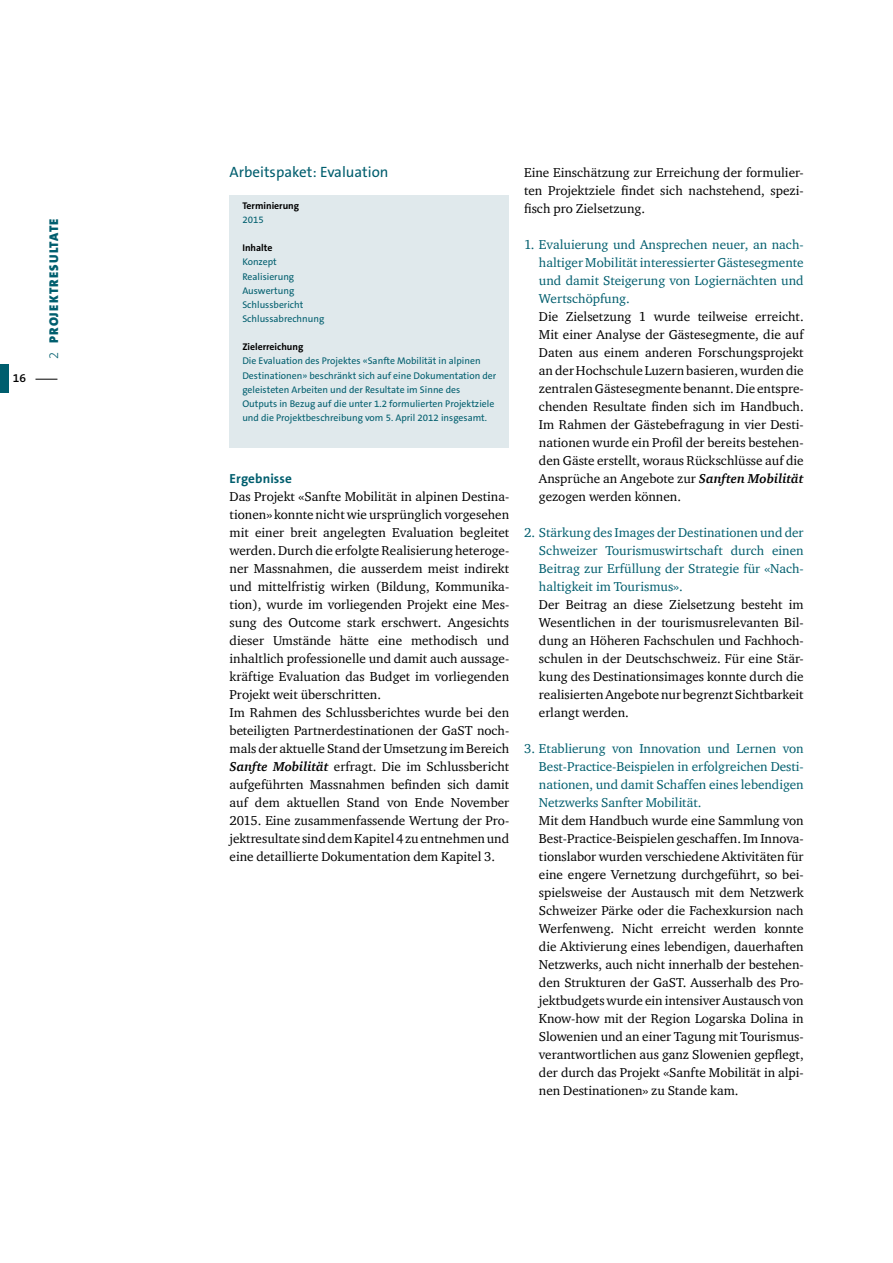
<style>
.page{position:relative;width:893px;height:1263px;background:#fff}
.page>*{position:absolute;margin:0;border:0;box-sizing:border-box;transform-origin:0 0}
.t1{font:15px "The Sans B W5 Plain";color:#005e6e}
.t2{font:13.2px/18px "ITC Charter Com";color:#000;text-align:justify}
.t3{font:13.2px/18px "ITC Charter Com";color:#005e6e;text-align:justify}
.t4{font:700 13.2px "The Sans B W7";letter-spacing:.01em;color:#005e6e}
.t5{font:900 12.75px "The Sans B W9";letter-spacing:.095em;color:#005e6e}
.t6{font:600 12px "The Sans B W6";color:#000}
.t7{font:9.75px/14.2px "The Sans B W5 Plain";color:#005e6e}
.t8{font:700 9.75px "The Sans B W7";color:#000}
.s1{font-family:"The Sans B W3";font-weight:300}
.s2{font-weight:700;font-style:italic}
</style>
<div class="page">
<div style="left:230px;top:195px;width:279px;height:252px;background:#e0e9ec"></div>
<svg style="left:35px;top:379px;width:22px;height:1px"></svg>
<div style="left:0;top:364px;width:9px;height:29px;background:#005e6e"></div>
<p class="t6" style="left:13px;top:370px;width:15px">16</p>
<p class="t5" style="left:46px;top:358px;width:141px;rotate:-90deg"><span class="s1">2</span> PROJEKTRESULTATE</p>
<p class="t1" style="left:230px;top:162px;width:160px">Arbeitspaket: Evaluation</p>
<p class="t8" style="left:242px;top:199px;width:58px">Terminierung</p>
<p class="t7" style="left:242px;top:213px;width:23px">2015</p>
<p class="t8" style="left:242px;top:241px;width:32px">Inhalte</p>
<p class="t7" style="left:242px;top:255px;width:83px">Konzept<br>Realisierung<br>Auswertung<br>Schlussbericht<br>Schlussabrechnung</p>
<p class="t8" style="left:242px;top:340px;width:62px">Zielerreichung</p>
<p class="t7" style="left:242px;top:354px;width:255px">Die Evaluation des Projektes «Sanfte Mobilität in alpinen Destinationen» beschränkt sich auf eine Dokumentation der geleisteten Arbeiten und der Resultate im Sinne des Outputs in Bezug auf die unter 1.2 formulierten Projektziele und die Projektbeschreibung vom 5. April 2012 insgesamt.</p>
<p class="t4" style="left:230px;top:470px;width:64px">Ergebnisse</p>
<p class="t2" style="left:230px;top:487px;width:281px;text-align:left">Das Projekt «Sanfte Mobilität in alpinen Destina&shy;tionen» konnte nicht wie ursprünglich vorgesehen mit einer breit angelegten Evaluation begleitet werden. Durch die erfolgte Realisierung heteroge&shy;ner Massnahmen, die ausserdem meist indirekt und mittelfristig wirken (Bildung, Kommunika&shy;tion), wurde im vorliegenden Projekt eine Mes&shy;sung des Outcome stark erschwert. Angesichts dieser Umstände hätte eine methodisch und inhaltlich professionelle und damit auch aussage&shy;kräftige Evaluation das Budget im vorliegenden Projekt weit überschritten.<br>Im Rahmen des Schlussberichtes wurde bei den beteiligten Partnerdestinationen der GaST noch&shy;mals der aktuelle Stand der Umsetzung im Bereich <span class="s2">Sanfte Mobilität</span> erfragt. Die im Schlussbericht aufgeführten Massnahmen befinden sich damit auf dem aktuellen Stand von Ende November 2015. Eine zusammenfassende Wertung der Pro&shy;jektresultate sind dem Kapitel 4 zu entnehmen und eine detaillierte Dokumentation dem Kapitel 3.</p>
<p class="t2" style="left:524px;top:163px;width:281px">Eine Einschätzung zur Erreichung der formulier&shy;ten Projektziele findet sich nachstehend, spezi&shy;fisch pro Zielsetzung.</p>
<p class="t3" style="left:539px;top:235px;width:266px;text-indent:-15px">1. Evaluierung und Ansprechen neuer, an nach&shy;haltiger Mobilität interessierter Gästesegmente und damit Steigerung von Logiernächten und Wertschöpfung.</p>
<p class="t2" style="left:539px;top:307px;width:266px">Die Zielsetzung 1 wurde teilweise erreicht.<br>Mit einer Analyse der Gästesegmente, die auf Daten aus einem anderen Forschungsprojekt an der Hochschule Luzern basieren, wurden die zentralen Gästesegmente benannt. Die entspre&shy;chenden Resultate finden sich im Handbuch.<br>Im Rahmen der Gästebefragung in vier Desti&shy;nationen wurde ein Profil der bereits bestehen&shy;den Gäste erstellt, woraus Rückschlüsse auf die Ansprüche an Angebote zur <span class="s2">Sanften Mobilität </span>gezogen werden können.</p>
<p class="t3" style="left:539px;top:523px;width:266px;text-indent:-15px">2. Stärkung des Images der Destinationen und der Schweizer Tourismuswirtschaft durch einen Beitrag zur Erfüllung der Strategie für «Nach&shy;haltigkeit im Tourismus».</p>
<p class="t2" style="left:539px;top:595px;width:266px">Der Beitrag an diese Zielsetzung besteht im Wesentlichen in der tourismusrelevanten Bil&shy;dung an Höheren Fachschulen und Fachhoch&shy;schulen in der Deutschschweiz. Für eine Stär&shy;kung des Destinationsimages konnte durch die realisierten Angebote nur begrenzt Sichtbarkeit erlangt werden.</p>
<p class="t3" style="left:539px;top:739px;width:266px;text-indent:-15px">3. Etablierung von Innovation und Lernen von Best-Practice-Beispielen in erfolgreichen Desti&shy;nationen, und damit Schaffen eines lebendigen Netzwerks Sanfter Mobilität.</p>
<p class="t2" style="left:539px;top:811px;width:266px">Mit dem Handbuch wurde eine Sammlung von Best-Practice-Beispielen geschaffen. Im Innova&shy;tionslabor wurden verschiedene Aktivitäten für eine engere Vernetzung durchgeführt, so bei&shy;spielsweise der Austausch mit dem Netzwerk Schweizer Pärke oder die Fachexkursion nach Werfenweng. Nicht erreicht werden konnte die Aktivierung eines lebendigen, dauerhaften Netzwerks, auch nicht innerhalb der bestehen&shy;den Strukturen der GaST. Ausserhalb des Pro&shy;jektbudgets wurde ein intensiver Austausch von Know-how mit der Region Logarska Dolina in Slowenien und an einer Tagung mit Tourismus&shy;verantwortlichen aus ganz Slowenien gepflegt, der durch das Projekt «Sanfte Mobilität in alpi&shy;nen Destinationen» zu Stande kam.</p>
</div>
